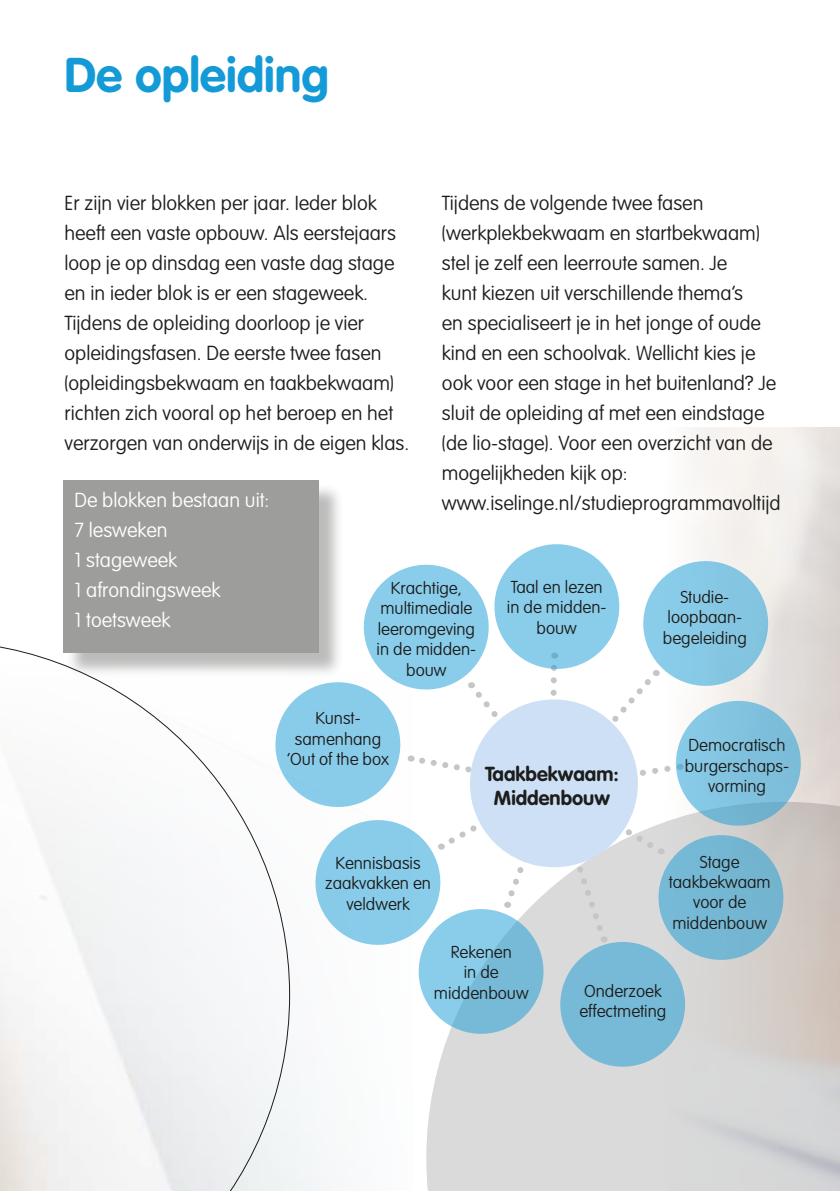
<style>
.page{position:relative;width:840px;height:1191px;background:#fff}
.page>*{position:absolute;margin:0;border:0;box-sizing:border-box;transform-origin:0 0}
.t1{font:700 48px "VAG Rounded Std";color:#149bd7}
.t2{font:100 20px/30px "VAG Rounded Std";color:#1d1d1b}
.t3{font:100 20px/30px "VAG Rounded Std";color:#fff}
.t4{font:700 20px/24px "VAG Rounded Std";color:#1d1d1b;text-align:center}
.t5{font:100 17px/20.4px "VAG Rounded Std";color:#1d1d1b;text-align:center}
</style>
<div class="page">
<div style="left:66px;top:483px;width:277px;height:194px;background:#1d1d1b;opacity:.3"></div>
<div style="left:63px;top:480px;width:255px;height:172px;background:#9d9d9c"></div>
<svg style="left:426px;top:802px;width:413px;height:389px;background:#d6d5d4"></svg>
<svg style="left:0;top:646px;width:290px;height:545px"></svg>
<svg style="left:268px;top:538px;width:539px;height:535px"></svg>
<p class="t1" style="left:64px;top:46px;width:266px">De opleiding</p>
<p class="t2" style="left:64px;top:189px;width:346px">Er zijn vier blokken per jaar. Ieder blok heeft een vaste opbouw. Als eerstejaars loop je op dinsdag een vaste dag stage en in ieder blok is er een stageweek.<br>Tijdens de opleiding doorloop je vier opleidingsfasen. De eerste twee fasen (opleidingsbekwaam en taakbekwaam) richten zich vooral op het beroep en het verzorgen van onderwijs in de eigen klas.</p>
<p class="t2" style="left:441px;top:189px;width:335px">Tijdens de volgende twee fasen (werkplekbekwaam en startbekwaam) stel je zelf een leerroute samen. Je<br>kunt kiezen uit verschillende thema’s<br>en specialiseert je in het jonge of oude kind en een schoolvak. Wellicht kies je ook voor een stage in het buitenland? Je sluit de opleiding af met een eindstage (de lio-stage). Voor een overzicht van de mogelijkheden kijk op:</p>
<p class="t3" style="left:74px;top:485px;width:196px">De blokken bestaan uit:</p>
<p class="t2" style="left:441px;top:489px;width:340px">www.iselinge.nl/studieprogrammavoltijd</p>
<p class="t3" style="left:74px;top:515px;width:147px">7 lesweken<br>1 stageweek<br>1 afrondingsweek<br>1 toetsweek</p>
<p class="t5" style="left:506px;top:577px;width:101px">Taal en lezen in de midden&shy;bouw</p>
<p class="t5" style="left:376px;top:578px;width:101px">Krachtige, multimediale leeromgeving in de midden&shy;bouw</p>
<p class="t5" style="left:662px;top:587px;width:85px">Studie&shy;loopbaan&shy;begeleiding</p>
<p class="t5" style="left:287px;top:708px;width:103px">Kunst&shy;samenhang ‘Out of the box</p>
<p class="t5" style="left:325px;top:853px;width:107px">Kennisbasis zaakvakken en veldwerk</p>
<p class="t4" style="left:485px;top:763px;width:135px">Taakbekwaam:<br>Middenbouw</p>
<p class="t5" style="left:684px;top:736px;width:106px">Democratisch burgerschaps&shy;vorming</p>
<p class="t5" style="left:668px;top:852px;width:103px">Stage taakbekwaam voor de middenbouw</p>
<p class="t5" style="left:433px;top:942px;width:96px">Rekenen<br>in de middenbouw</p>
<p class="t5" style="left:579px;top:981px;width:88px;text-align:left">Onderzoek effectmeting</p>
</div>
